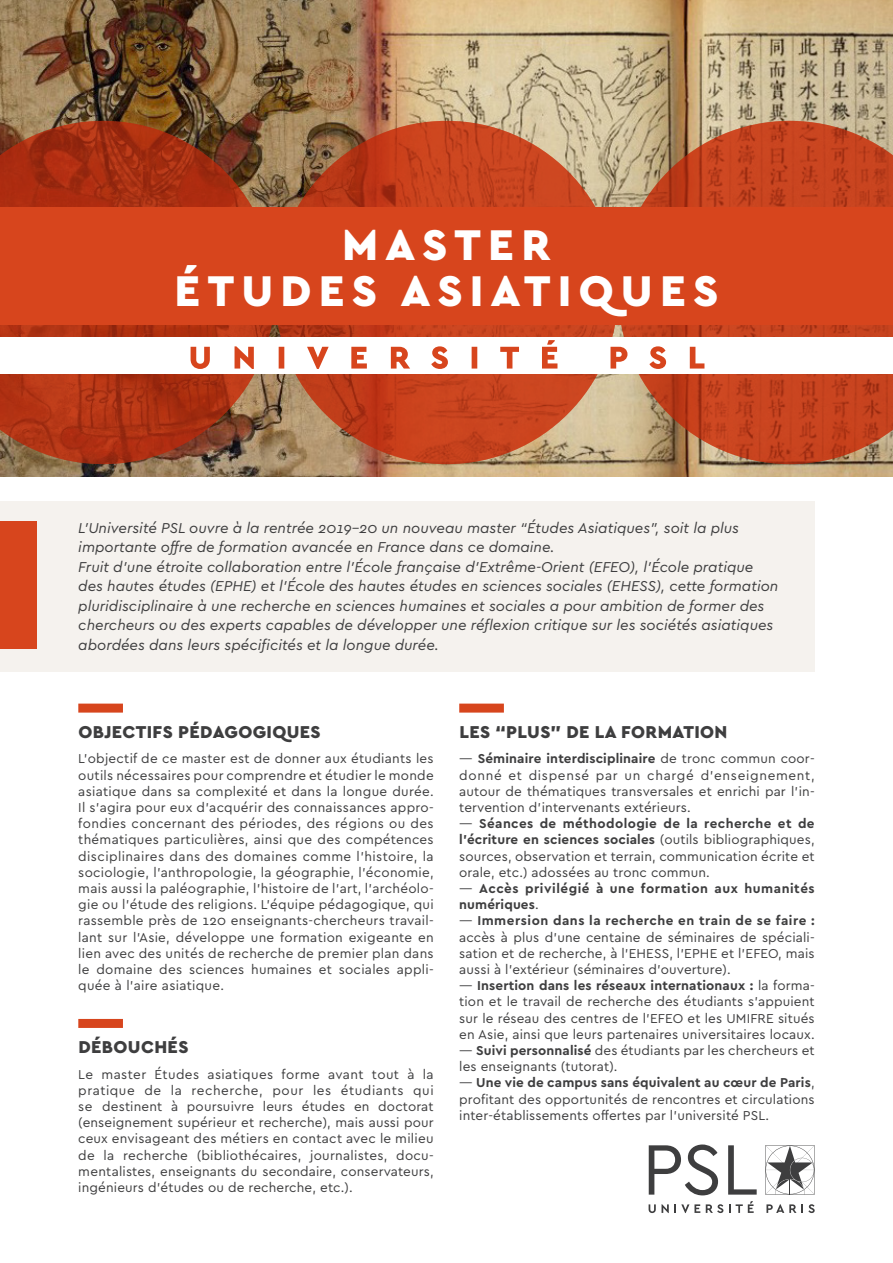
<style>
.page{position:relative;width:893px;height:1263px;background:#fff}
.page>*{position:absolute;margin:0;border:0;box-sizing:border-box;transform-origin:0 0}
.t1{font:900 45px "Cera PRO";letter-spacing:.16em;color:#fff}
.t2{font:900 18px "Cera PRO";letter-spacing:.02em;color:#3e3e3f}
.t3{font:italic 15px/19.5px "Cera PRO";color:#3e3e3f}
.t4{font:13.5px/16.2px "Cera PRO";letter-spacing:.01em;color:#3e3e3f;text-align:justify}
.t5{font:700 13.5px/16.2px "Cera PRO";letter-spacing:.04em;color:#3e3e3f}
.s1{font-weight:700}
.s2{font-weight:400}
</style>
<div class="page">
<img style="left:0;top:0;width:893px;height:477px">
<svg style="left:618px;top:121px;width:275px;height:343px;background:#be5935"></svg>
<svg style="left:275px;top:121px;width:343px;height:343px;background:#c33f1b"></svg>
<svg style="left:0;top:121px;width:275px;height:343px;background:#9f3b1d"></svg>
<div style="left:0;top:501px;width:815px;height:171px;background:#f5f2ee"></div>
<div style="left:78px;top:704px;width:45px;height:9px;background:#d7451d"></div>
<div style="left:78px;top:1019px;width:45px;height:9px;background:#d7451d"></div>
<div style="left:459px;top:704px;width:45px;height:9px;background:#d7451d"></div>
<div style="left:0;top:207px;width:893px;height:117px;background:#d7451d"></div>
<div style="left:0;top:337px;width:893px;height:37px;background:#fff"></div>
<svg style="left:191px;top:340px;width:513px;height:29px"></svg>
<div style="left:0;top:521px;width:37px;height:127px;background:#d7451d"></div>
<svg style="left:649px;top:1204px;width:20px;height:9px"></svg>
<svg style="left:675px;top:1204px;width:25px;height:9px"></svg>
<svg style="left:706px;top:1204px;width:17px;height:9px"></svg>
<svg style="left:729px;top:1201px;width:25px;height:12px"></svg>
<svg style="left:766px;top:1204px;width:49px;height:9px"></svg>
<svg style="left:765px;top:1145px;width:50px;height:49px"></svg>
<svg style="left:649px;top:1144px;width:69px;height:51px"></svg>
<svg style="left:728px;top:1145px;width:29px;height:49px"></svg>
<p class="t1" style="left:342px;top:215px;width:210px">MASTER</p>
<p class="t1" style="left:175px;top:261px;width:545px">ÉTUDES ASIATIQUES</p>
<p class="t3" style="left:78px;top:517px;width:662px">L’Université PSL ouvre à la rentrée 2019-20 un nouveau master “Études Asiatiques”, soit la plus importante offre de formation avancée en France dans ce domaine.</p>
<p class="t3" style="left:78px;top:556px;width:702px">Fruit d’une étroite collaboration entre l’École française d’Extrême-Orient (EFEO), l’École pratique des hautes études (EPHE) et l’École des hautes études en sciences sociales (EHESS), cette formation pluridisciplinaire à une recherche en sciences humaines et sociales a pour ambition de former des chercheurs ou des experts capables de développer une réflexion critique sur les sociétés asiatiques abordées dans leurs spécificités et la longue durée.</p>
<p class="t2" style="left:78px;top:720px;width:244px">OBJECTIFS PÉDAGOGIQUES</p>
<p class="t4" style="left:78px;top:750px;width:357px">L’objectif de ce master est de donner aux étudiants les outils nécessaires pour comprendre et étudier le monde asiatique dans sa complexité et dans la longue durée.<br>Il s’agira pour eux d’acquérir des connaissances appro&shy;fondies concernant des périodes, des régions ou des thématiques particulières, ainsi que des compétences disciplinaires dans des domaines comme l’histoire, la sociologie, l’anthropologie, la géographie, l’économie, mais aussi la paléographie, l’histoire de l’art, l’archéolo&shy;gie ou l’étude des religions. L’équipe pédagogique, qui rassemble près de 120 enseignants-chercheurs travail&shy;lant sur l’Asie, développe une formation exigeante en lien avec des unités de recherche de premier plan dans le domaine des sciences humaines et sociales appli&shy;quée à l’aire asiatique.</p>
<p class="t2" style="left:78px;top:1035px;width:111px">DÉBOUCHÉS</p>
<p class="t4" style="left:78px;top:1065px;width:357px">Le master Études asiatiques forme avant tout à la pratique de la recherche, pour les étudiants qui se destinent à poursuivre leurs études en doctorat (enseignement supérieur et recherche), mais aussi pour ceux envisageant des métiers en contact avec le milieu de la recherche (bibliothécaires, journalistes, docu&shy;mentalistes, enseignants du secondaire, conservateurs, ingénieurs d’études ou de recherche, etc.).</p>
<p class="t2" style="left:459px;top:720px;width:269px">LES “PLUS” DE LA FORMATION</p>
<p class="t4" style="left:459px;top:750px;width:357px">— <span class="s1">Séminaire interdisciplinaire</span> de tronc commun coor&shy;donné et dispensé par un chargé d’enseignement, autour de thématiques transversales et enrichi par l’in&shy;tervention d’intervenants extérieurs.</p>
<p class="t4" style="left:459px;top:815px;width:357px">— <span class="s1">Séances de méthodologie de la recherche et de l’écriture en sciences sociales</span> (outils bibliographiques, sources, observation et terrain, communication écrite et orale, etc.) adossées au tronc commun.</p>
<p class="t5" style="left:459px;top:880px;width:357px"><span class="s2">—</span> Accès privilégié à une formation aux humanités numériques<span class="s2">.</span></p>
<p class="t4" style="left:459px;top:912px;width:357px">— <span class="s1">Immersion dans la recherche en train de se faire : </span>accès à plus d’une centaine de séminaires de spéciali&shy;sation et de recherche, à l’EHESS, l’EPHE et l’EFEO, mais aussi à l’extérieur (séminaires d’ouverture).</p>
<p class="t4" style="left:459px;top:977px;width:357px">— <span class="s1">Insertion dans les réseaux internationaux :</span> la forma&shy;tion et le travail de recherche des étudiants s’appuient sur le réseau des centres de l’EFEO et les UMIFRE situés en Asie, ainsi que leurs partenaires universitaires locaux.</p>
<p class="t4" style="left:459px;top:1042px;width:357px">— <span class="s1">Suivi personnalisé</span> des étudiants par les chercheurs et les enseignants (tutorat).</p>
<p class="t4" style="left:459px;top:1074px;width:357px">— <span class="s1">Une vie de campus sans équivalent au cœur de Paris</span>, profitant des opportunités de rencontres et circulations inter-établissements offertes par l’université PSL.</p>
</div>
